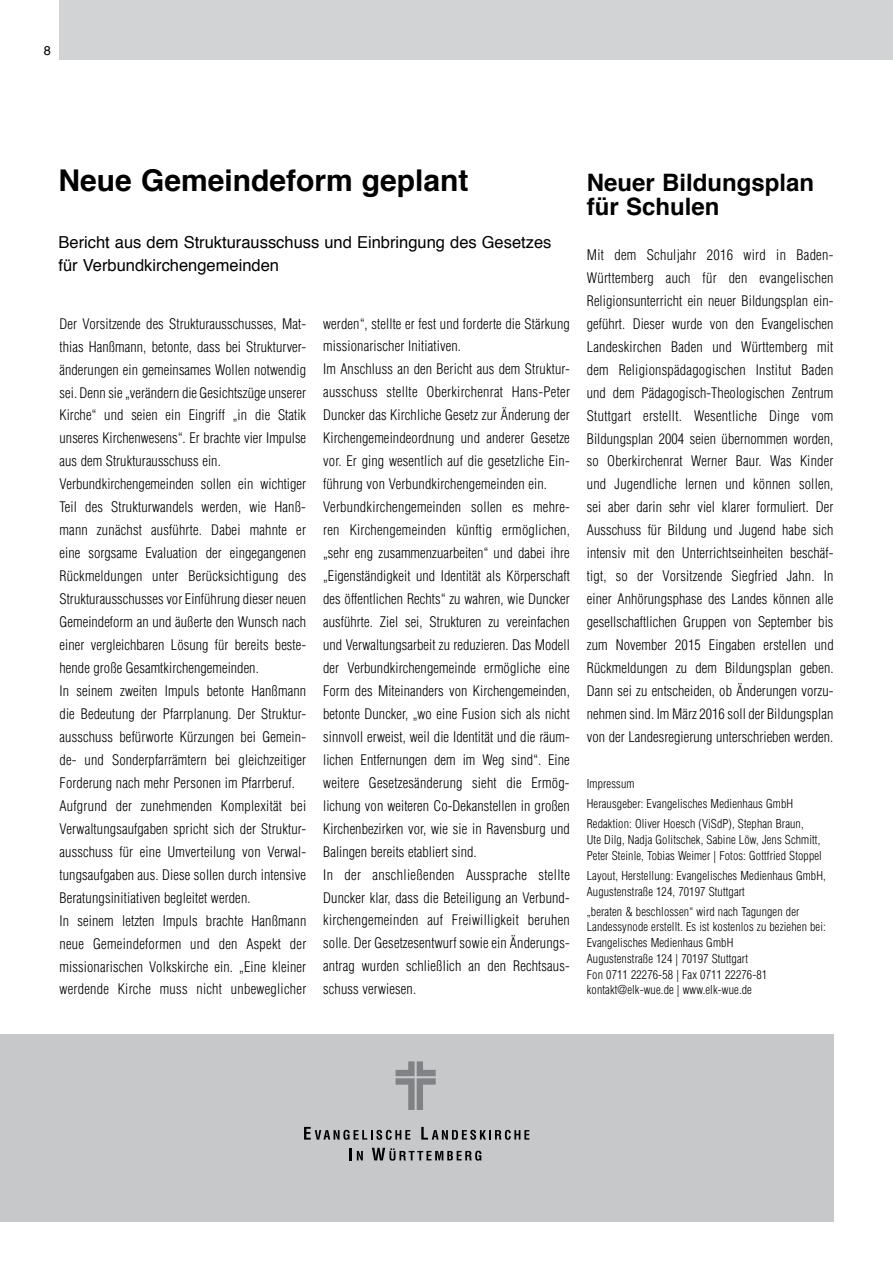
<style>
.page{position:relative;width:893px;height:1263px;background:#fff}
.page>*{position:absolute;margin:0;border:0;box-sizing:border-box;transform-origin:0 0}
.t1{font:700 30px "Helvetica";color:#000}
.t2{font:700 24px/24px "Helvetica";color:#000}
.t3{font:16.5px/23px "Helvetica";color:#000}
.t4{font:300 condensed 14.25px/23px "Helvetica LT Std";letter-spacing:.01em;color:#000}
.t5{font:12.75px "Helvetica";color:#000}
.t6{font:300 condensed 12px/15.8px "Helvetica LT Std";letter-spacing:.01em;color:#000}
</style>
<div class="page">
<div style="left:60px;top:0;width:833px;height:60px;background:#d1d3d4"></div>
<div style="left:0;top:1034px;width:833px;height:187px;background:#c7c8ca"></div>
<svg style="left:396px;top:1061px;width:40px;height:49px"></svg>
<svg style="left:349px;top:1148px;width:14px;height:12px"></svg>
<svg style="left:372px;top:1148px;width:109px;height:13px"></svg>
<svg style="left:304px;top:1127px;width:106px;height:13px"></svg>
<svg style="left:421px;top:1127px;width:108px;height:13px"></svg>
<p class="t5" style="left:44px;top:40px;width:9px">8</p>
<h1 class="t1" style="left:58px;top:156px;width:412px">Neue Gemeindeform geplant</h1>
<p class="t3" style="left:58px;top:232px;width:494px">Bericht aus dem Strukturausschuss und Einbringung des Gesetzes für Verbundkirchengemeinden</p>
<p class="t4" style="left:60px;top:312px;width:248px">Der Vorsitzende des Strukturausschusses, Mat&shy;thias Hanßmann, betonte, dass bei Strukturver&shy;änderungen ein gemeinsames Wollen notwendig sei. Denn sie „verändern die Gesichtszüge unserer Kirche“ und seien ein Eingriff „in die Statik unseres Kirchenwesens“. Er brachte vier Impulse aus dem Strukturausschuss ein.<br>Verbundkirchengemeinden sollen ein wichtiger Teil des Strukturwandels werden, wie Hanß&shy;mann zunächst ausführte. Dabei mahnte er eine sorgsame Evaluation der eingegangenen Rückmeldungen unter Berücksichtigung des Strukturausschusses vor Einführung dieser neuen Gemeindeform an und äußerte den Wunsch nach einer vergleichbaren Lösung für bereits beste&shy;hende große Gesamtkirchengemeinden.<br>In seinem zweiten Impuls betonte Hanßmann die Bedeutung der Pfarrplanung. Der Struktur&shy;ausschuss befürworte Kürzungen bei Gemein&shy;de- und Sonderpfarrämtern bei gleichzeitiger Forderung nach mehr Personen im Pfarrberuf.<br>Aufgrund der zunehmenden Komplexität bei Verwaltungsaufgaben spricht sich der Struktur&shy;ausschuss für eine Umverteilung von Verwal&shy;tungsaufgaben aus. Diese sollen durch intensive Beratungsinitiativen begleitet werden.<br>In seinem letzten Impuls brachte Hanßmann neue Gemeindeformen und den Aspekt der missionarischen Volkskirche ein. „Eine kleiner werdende Kirche muss nicht unbeweglicher</p>
<p class="t4" style="left:323px;top:312px;width:248px">werden“, stellte er fest und forderte die Stärkung missionarischer Initiativen.<br>Im Anschluss an den Bericht aus dem Struktur&shy;ausschuss stellte Oberkirchenrat Hans-Peter Duncker das Kirchliche Gesetz zur Änderung der Kirchengemeindeordnung und anderer Gesetze vor. Er ging wesentlich auf die gesetzliche Ein&shy;führung von Verbundkirchengemeinden ein.<br>Verbundkirchengemeinden sollen es mehre&shy;ren Kirchengemeinden künftig ermöglichen, „sehr eng zusammenzuarbeiten“ und dabei ihre „Eigenständigkeit und Identität als Körperschaft des öffentlichen Rechts“ zu wahren, wie Duncker ausführte. Ziel sei, Strukturen zu vereinfachen und Verwaltungsarbeit zu reduzieren. Das Modell der Verbundkirchengemeinde ermögliche eine Form des Miteinanders von Kirchengemeinden, betonte Duncker, „wo eine Fusion sich als nicht sinnvoll erweist, weil die Identität und die räum&shy;lichen Entfernungen dem im Weg sind“. Eine weitere Gesetzesänderung sieht die Ermög&shy;lichung von weiteren Co-Dekanstellen in großen Kirchenbezirken vor, wie sie in Ravensburg und Balingen bereits etabliert sind.<br>In der anschließenden Aussprache stellte Duncker klar, dass die Beteiligung an Verbund-- kirchengemeinden auf Freiwilligkeit beruhen solle. Der Gesetzesentwurf sowie ein Änderungs-- antrag wurden schließlich an den Rechtsaus&shy;schuss verwiesen.</p>
<h2 class="t2" style="left:587px;top:171px;width:229px">Neuer Bildungsplan für Schulen</h2>
<p class="t4" style="left:587px;top:243px;width:248px;text-align:justify">Mit dem Schuljahr 2016 wird in Baden-Württemberg auch für den evangelischen Religionsunterricht ein neuer Bildungsplan ein&shy;geführt. Dieser wurde von den Evangelischen Landeskirchen Baden und Württemberg mit dem Religionspädagogischen Institut Baden und dem Pädagogisch-Theologischen Zentrum Stuttgart erstellt. Wesentliche Dinge vom Bildungsplan 2004 seien übernommen worden, so Oberkirchenrat Werner Baur. Was Kinder und Jugendliche lernen und können sollen, sei aber darin sehr viel klarer formuliert. Der Ausschuss für Bildung und Jugend habe sich intensiv mit den Unterrichtseinheiten beschäf&shy;tigt, so der Vorsitzende Siegfried Jahn. In einer Anhörungsphase des Landes können alle gesellschaftlichen Gruppen von September bis zum November 2015 Eingaben erstellen und Rückmeldungen zu dem Bildungsplan geben.<br>Dann sei zu entscheiden, ob Änderungen vorzu&shy;nehmen sind. Im März 2016 soll der Bildungsplan von der Landesregierung unterschrieben werden.</p>
<p class="t6" style="left:587px;top:774px;width:218px;line-height:20px">Impressum<br>Herausgeber: Evangelisches Medienhaus GmbH<br>Redaktion: Oliver Hoesch (ViSdP), Stephan Braun,</p>
<p class="t6" style="left:587px;top:832px;width:237px">Ute Dilg, Nadja Golitschek, Sabine Löw, Jens Schmitt,<br>Peter Steinle, Tobias Weimer | Fotos: Gottfried Stoppel</p>
<p class="t6" style="left:587px;top:867px;width:240px">Layout, Herstellung: Evangelisches Medienhaus GmbH,<br>Augustenstraße 124, 70197 Stuttgart</p>
<p class="t6" style="left:587px;top:903px;width:241px">„beraten &amp; beschlossen“ wird nach Tagungen der Landessynode erstellt. Es ist kostenlos zu beziehen bei:<br>Evangelisches Medienhaus GmbH<br>Augustenstraße 124 | 70197 Stuttgart<br>Fon 0711 22276-58 | Fax 0711 22276-81 kontakt@elk-wue.de | www.elk-wue.de</p>
</div>
